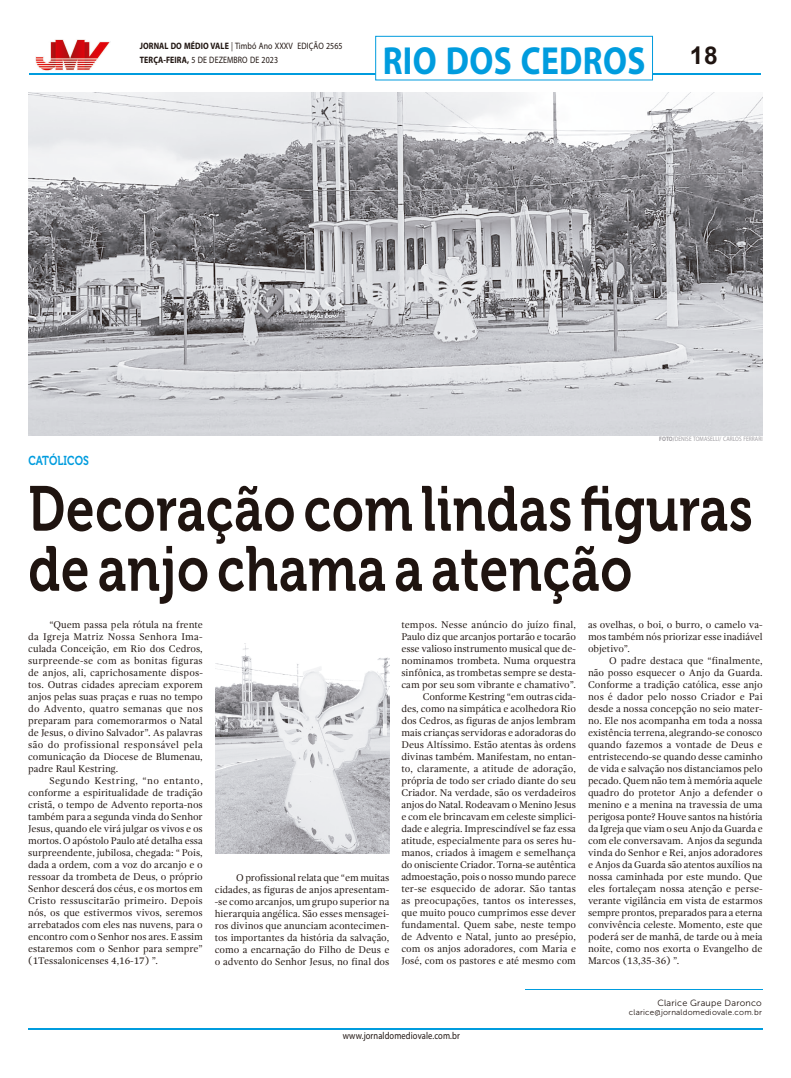
<style>
.page{position:relative;width:791px;height:1078px;background:#fff}
.page>*{position:absolute;margin:0;border:0;box-sizing:border-box;transform-origin:0 0}
.t1{font:63.1px/60px "Museo 700";letter-spacing:.015em;color:#1f1410;scale:.81 1}
.t2{font:700 55px "Myriad Arabic";letter-spacing:.01em;color:#009cde;scale:.85 1}
.t3{font:700 24.5px "Arial";color:#1f1410}
.t4{font:14px "Myriad Arabic";letter-spacing:.01em;color:#1f1410;scale:.85 1}
.t5{font:13px/14px "Myriad Arabic";letter-spacing:.01em;color:#1f1410;scale:.85 1}
.t6{font:12.9px "Museo 700";letter-spacing:.015em;color:#009cde;scale:.81 1}
.t7{font:10px/12px "Gandhi Serif";letter-spacing:-.005em;color:#1f1410;text-align:justify}
.t8{font:9px "Myriad Arabic";letter-spacing:.01em;color:#9d9ba0;scale:.85 1}
.t9{font:9px "Museo Sans 300";letter-spacing:.025em;color:#1f1410}
.t10{font:8px "Museo Sans 300";letter-spacing:.025em;color:#1f1410}
.s1{font-weight:700}
</style>
<div class="page">
<hr style="left:29px;top:73px;width:731px;height:1px;background:#009cde">
<div style="left:375px;top:36px;width:278px;height:44px;background:#fff;border:1px solid #009cde"></div>
<img style="left:35px;top:39px;width:75px;height:32px">
<hr style="left:28px;top:1028px;width:735px;height:1px;background:#009cde">
<img style="left:28px;top:92px;width:735px;height:343px">
<img style="left:215px;top:643px;width:175px;height:210px">
<hr style="left:525px;top:989px;width:238px;height:1px;background:#009cde">
<h3 class="t5" style="left:140px;top:39px;width:240px"><span class="s1">JORNAL DO MÉDIO VALE</span> | Timbó Ano XXXV EDIÇÃO 2565<br><span class="s1">TERÇA-FEIRA,</span> 5 DE DEZEMBRO DE 2023</h3>
<h2 class="t2" style="left:383px;top:22px;width:310px">RIO DOS CEDROS</h2>
<h3 class="t3" style="left:690px;top:39px;width:29px">18</h3>
<p class="t6" style="left:28px;top:453px;width:76px">CATÓLICOS</p>
<p class="t8" style="left:659px;top:432px;width:123px"><span class="s1">FOTO/</span>DENISE TOMASELLI/ CARLOS FERRARI</p>
<h1 class="t1" style="left:28px;top:479px;width:896px">Decoração com lindas figuras de anjo chama a atenção</h1>
<p class="t7" style="left:28px;top:618px;width:176px;text-indent:21px">“Quem passa pela rótula na frente da Igreja Matriz Nossa Senhora Ima&shy;culada Conceição, em Rio dos Cedros, surpreende-se com as bonitas figuras de anjos, ali, caprichosamente dispos&shy;tos. Outras cidades apreciam exporem anjos pelas suas praças e ruas no tempo do Advento, quatro semanas que nos preparam para comemorarmos o Natal de Jesus, o divino Salvador”. As palavras são do profissional responsável pela comunicação da Diocese de Blumenau, padre Raul Kestring.</p>
<p class="t7" style="left:28px;top:774px;width:176px;text-indent:21px">Segundo Kestring, “no entanto, conforme a espiritualidade de tradição cristã, o tempo de Advento reporta-nos também para a segunda vinda do Senhor Jesus, quando ele virá julgar os vivos e os mortos. O apóstolo Paulo até detalha essa surpreendente, jubilosa, chegada: “ Pois, dada a ordem, com a voz do arcanjo e o ressoar da trombeta de Deus, o próprio Senhor descerá dos céus, e os mortos em Cristo ressuscitarão primeiro. Depois nós, os que estivermos vivos, seremos arrebatados com eles nas nuvens, para o encontro com o Senhor nos ares. E assim estaremos com o Senhor para sempre” (1Tessalonicenses 4,16-17) ”.</p>
<p class="t7" style="left:215px;top:871px;width:176px;text-indent:21px">O profissional relata que “em muitas cidades, as figuras de anjos apresentam--se como arcanjos, um grupo superior na hierarquia angélica. São esses mensagei&shy;ros divinos que anunciam acontecimen&shy;tos importantes da história da salvação, como a encarnação do Filho de Deus e o advento do Senhor Jesus, no final dos</p>
<p class="t7" style="left:401px;top:618px;width:176px;text-align:right">tempos. Nesse anúncio do juízo final, Paulo diz que arcanjos portarão e tocarão esse valioso instrumento musical que de&shy;nominamos trombeta. Numa orquestra sinfônica, as trombetas sempre se desta&shy;cam por seu som vibrante e chamativo”.<br>Conforme Kestring “em outras cida-<br>des, como na simpática e acolhedora Rio dos Cedros, as figuras de anjos lembram mais crianças servidoras e adoradoras do Deus Altíssimo. Estão atentas às ordens divinas também. Manifestam, no entan&shy;to, claramente, a atitude de adoração, própria de todo ser criado diante do seu Criador. Na verdade, são os verdadeiros anjos do Natal. Rodeavam o Menino Jesus e com ele brincavam em celeste simplici&shy;dade e alegria. Imprescindível se faz essa atitude, especialmente para os seres hu&shy;manos, criados à imagem e semelhança do onisciente Criador. Torna-se autêntica admoestação, pois o nosso mundo parece ter-se esquecido de adorar. São tantas as preocupações, tantos os interesses, que muito pouco cumprimos esse dever fundamental. Quem sabe, neste tempo de Advento e Natal, junto ao presépio, com os anjos adoradores, com Maria e José, com os pastores e até mesmo com</p>
<p class="t7" style="left:588px;top:618px;width:176px">as ovelhas, o boi, o burro, o camelo va&shy;mos também nós priorizar esse inadiável objetivo”.</p>
<p class="t7" style="left:588px;top:654px;width:176px;text-indent:21px">O padre destaca que “finalmente, não posso esquecer o Anjo da Guarda.<br>Conforme a tradição católica, esse anjo nos é dador pelo nosso Criador e Pai desde a nossa concepção no seio mater&shy;no. Ele nos acompanha em toda a nossa existência terrena, alegrando-se conosco quando fazemos a vontade de Deus e entristecendo-se quando desse caminho de vida e salvação nos distanciamos pelo pecado. Quem não tem à memória aquele quadro do protetor Anjo a defender o menino e a menina na travessia de uma perigosa ponte? Houve santos na história da Igreja que viam o seu Anjo da Guarda e com ele conversavam. Anjos da segunda vinda do Senhor e Rei, anjos adoradores e Anjos da Guarda são atentos auxílios na nossa caminhada por este mundo. Que eles fortaleçam nossa atenção e perse&shy;verante vigilância em vista de estarmos sempre prontos, preparados para a eterna convivência celeste. Momento, este que poderá ser de manhã, de tarde ou à meia noite, como nos exorta o Evangelho de Marcos (13,35-36) ”.</p>
<p class="t9" style="left:657px;top:997px;width:106px">Clarice Graupe Daronco</p>
<p class="t10" style="left:629px;top:1007px;width:134px">clarice@jornaldomediovale.com.br</p>
<h3 class="t4" style="left:343px;top:1025px;width:139px">www.jornaldomediovale.com.br</h3>
</div>
